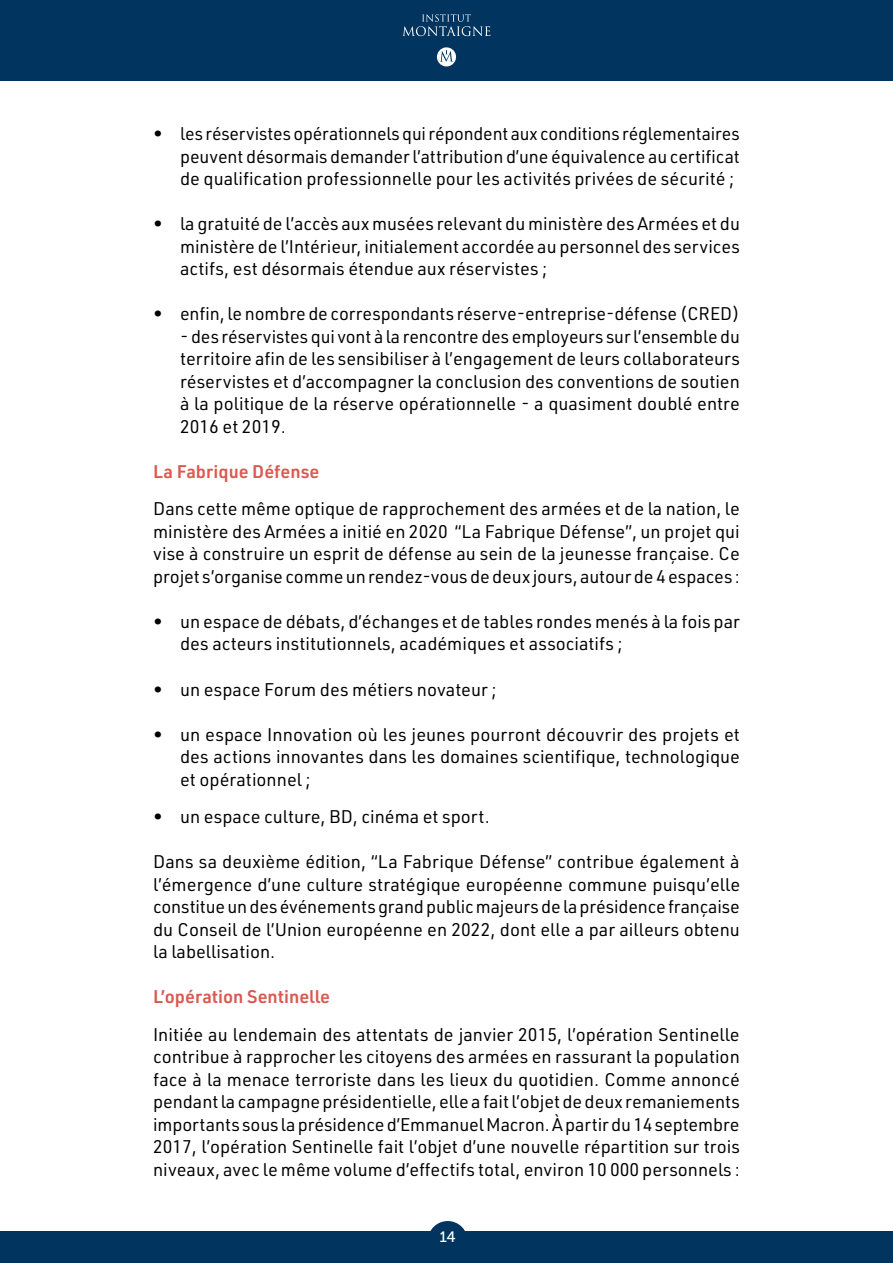
<style>
.page{position:relative;width:893px;height:1263px;background:#fff}
.page>*{position:absolute;margin:0;border:0;box-sizing:border-box;transform-origin:0 0}
.t1{font:18px/22.5px "URWDIN";color:#000;text-align:justify}
.t2{font:600 18px "URWDIN";color:#da5a52}
.t3{font:15px "Museo 500";color:#fff}
</style>
<div class="page">
<div style="left:0;top:0;width:893px;height:81px;background:#013560"></div>
<svg style="left:403px;top:14px;width:87px;height:22px"></svg>
<svg style="left:437px;top:47px;width:19px;height:19px"></svg>
<div style="left:0;top:1232px;width:893px;height:31px;background:#013560"></div>
<div style="left:428px;top:1221px;width:40px;height:40px;background:#013560;border-radius:50%"></div>
<p class="t1" style="left:180px;top:122px;width:561px;text-indent:-27px">• les réservistes opérationnels qui répondent aux conditions réglementaires peuvent désormais demander l’attribution d’une équivalence au certificat de qualification professionnelle pour les activités privées de sécurité ;</p>
<p class="t1" style="left:180px;top:212px;width:561px;text-indent:-27px">• la gratuité de l’accès aux musées relevant du ministère des Armées et du ministère de l’Intérieur, initialement accordée au personnel des services actifs, est désormais étendue aux réservistes ;</p>
<p class="t1" style="left:153px;top:302px;width:588px">• enfin, le nombre de correspondants réserve-entreprise-défense (CRED)</p>
<p class="t1" style="left:180px;top:325px;width:561px">- des réservistes qui vont à la rencontre des employeurs sur l’ensemble du territoire afin de les sensibiliser à l’engagement de leurs collaborateurs réservistes et d’accompagner la conclusion des conventions de soutien à la politique de la réserve opérationnelle - a quasiment doublé entre 2016 et 2019.</p>
<p class="t2" style="left:153px;top:459px;width:168px">La Fabrique Défense</p>
<p class="t1" style="left:153px;top:497px;width:588px">Dans cette même optique de rapprochement des armées et de la nation, le ministère des Armées a initié en 2020 “La Fabrique Défense”, un projet qui vise à construire un esprit de défense au sein de la jeunesse française. Ce projet s’organise comme un rendez-vous de deux jours, autour de 4 espaces :</p>
<p class="t1" style="left:180px;top:610px;width:561px;text-indent:-27px">• un espace de débats, d’échanges et de tables rondes menés à la fois par des acteurs institutionnels, académiques et associatifs ;</p>
<p class="t1" style="left:153px;top:677px;width:345px">• un espace Forum des métiers novateur ;</p>
<p class="t1" style="left:180px;top:722px;width:561px;text-indent:-27px">• un espace Innovation où les jeunes pourront découvrir des projets et des actions innovantes dans les domaines scientifique, technologique et opérationnel ;</p>
<p class="t1" style="left:153px;top:805px;width:338px">• un espace culture, BD, cinéma et sport.</p>
<p class="t1" style="left:153px;top:850px;width:589px">Dans sa deuxième édition, “La Fabrique Défense” contribue également à l’émergence d’une culture stratégique européenne commune puisqu’elle constitue un des événements grand public majeurs de la présidence française du Conseil de l’Union européenne en 2022, dont elle a par ailleurs obtenu la labellisation.</p>
<p class="t2" style="left:153px;top:984px;width:179px">L’opération Sentinelle</p>
<p class="t1" style="left:153px;top:1022px;width:588px">Initiée au lendemain des attentats de janvier 2015, l’opération Sentinelle contribue à rapprocher les citoyens des armées en rassurant la population face à la menace terroriste dans les lieux du quotidien. Comme annoncé pendant la campagne présidentielle, elle a fait l’objet de deux remaniements importants sous la présidence d’Emmanuel Macron. À partir du 14 septembre 2017, l’opération Sentinelle fait l’objet d’une nouvelle répartition sur trois niveaux, avec le même volume d’effectifs total, environ 10 000 personnels :</p>
<p class="t3" style="left:439px;top:1228px;width:17px">14</p>
</div>
